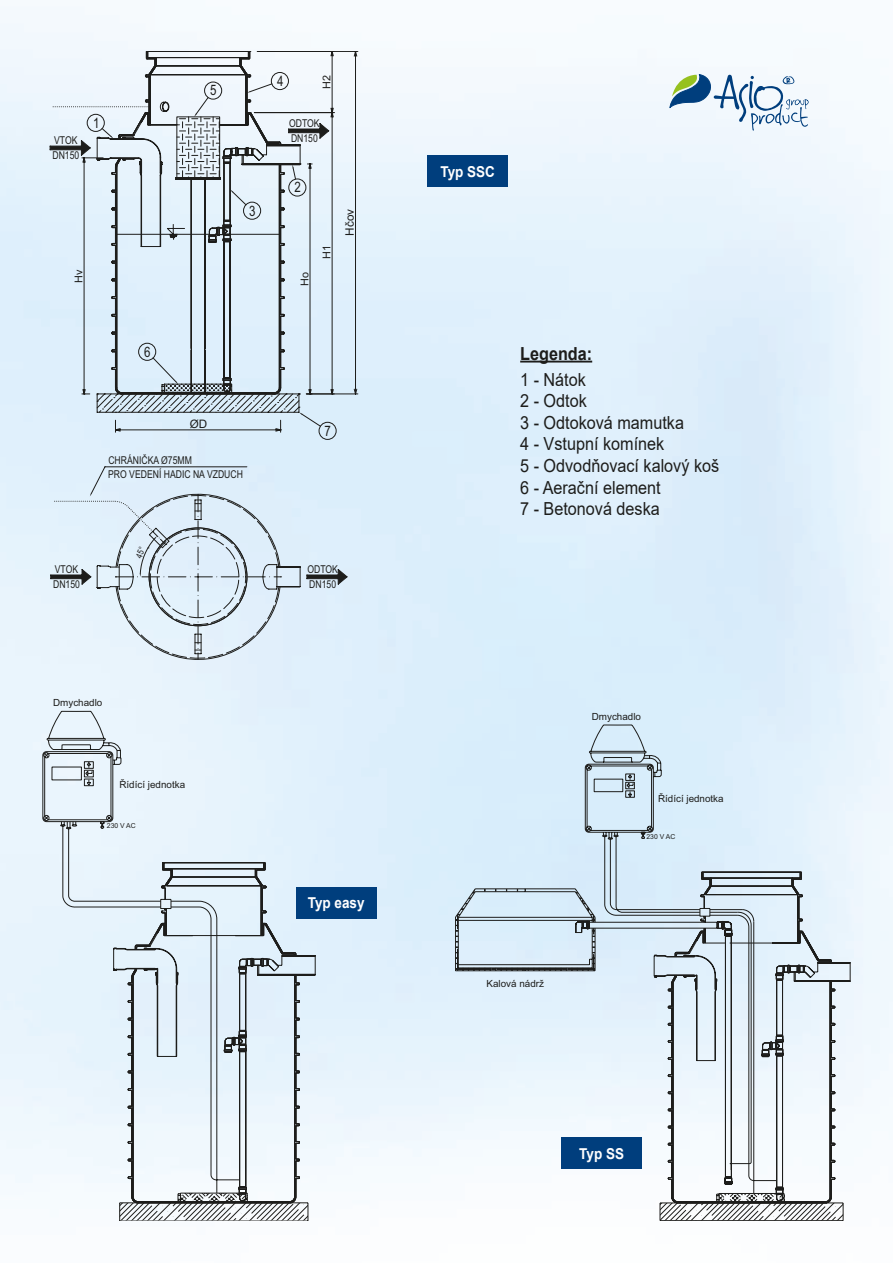
<style>
.page{position:relative;width:893px;height:1263px;background:#fff}
.page>*{position:absolute;margin:0;border:0;box-sizing:border-box;transform-origin:0 0}
.t1{font:18px/21.6px "Arial";color:#1d1d1b;scale:.9 1}
.t2{font:700 18px "Arial";color:#1d1d1b;scale:.9 1}
.t3{font:700 15px "Arial";color:#fff;scale:.9 1}
.t4{font:14.4px "Arial";color:#1d1d1b;scale:.8 1}
.t5{font:11.7px "Arial";color:#1d1d1b}
.t6{font:10.8px/14.1px "Arial";color:#1d1d1b;scale:.8 1}
.t7{font:10.8px "Arial";color:#1d1d1b}
.t8{font:9.9px "Arial";color:#1d1d1b}
.t9{font:6.9px "Arial";color:#1d1d1b}
</style>
<div class="page">
<img style="left:0;top:7px;width:893px;height:1214px">
<svg style="left:306px;top:569px;width:42px;height:16px"></svg>
<div style="left:97px;top:427px;width:204px;height:162px;background:#deeefb"></div>
<svg style="left:116px;top:427px;width:221px;height:13px;background:#cddde9"></svg>
<svg style="left:50px;top:51px;width:308px;height:376px;background:#d0dce5"></svg>
<hr style="left:120px;top:1221px;width:188px;height:1px;background:#1d1d1b">
<svg style="left:113px;top:947px;width:203px;height:273px"></svg>
<svg style="left:43px;top:751px;width:257px;height:452px"></svg>
<svg style="left:44px;top:710px;width:196px;height:484px;background:#dee9f0"></svg>
<hr style="left:660px;top:1220px;width:183px;height:1px;background:#1d1d1b">
<div style="left:455px;top:724px;width:322px;height:153px;background:#d8edfb"></div>
<svg style="left:455px;top:877px;width:396px;height:343px"></svg>
<svg style="left:670px;top:74px;width:139px;height:57px"></svg>
<hr style="left:520px;top:361px;width:72px;height:1px;background:#1d1d1b">
<div style="left:427px;top:155px;width:81px;height:32px;background:#003e7d"></div>
<div style="left:296px;top:887px;width:81px;height:31px;background:#003e7d"></div>
<div style="left:561px;top:1137px;width:81px;height:32px;background:#003e7d"></div>
<svg style="left:50px;top:466px;width:232px;height:194px;background:#d5e3ed"></svg>
<p class="t4" style="left:93px;top:113px;width:9px">1</p>
<p class="t4" style="left:210px;top:80px;width:9px">5</p>
<p class="t4" style="left:277px;top:71px;width:9px">4</p>
<p class="t7" style="left:319px;top:89px;width:15px;rotate:-90deg">H2</p>
<p class="t6" style="left:289px;top:116px;width:40px">ODTOK</p>
<p class="t6" style="left:54px;top:133px;width:31px">VTOK</p>
<p class="t6" style="left:291px;top:131px;width:35px">DN150</p>
<p class="t6" style="left:52px;top:148px;width:35px">DN150</p>
<p class="t4" style="left:249px;top:201px;width:9px">3</p>
<p class="t4" style="left:294px;top:177px;width:9px">2</p>
<p class="t7" style="left:71px;top:282px;width:15px;rotate:-90deg">Hv</p>
<p class="t7" style="left:297px;top:286px;width:15px;rotate:-90deg">Ho</p>
<p class="t7" style="left:319px;top:259px;width:15px;rotate:-90deg">H1</p>
<p class="t5" style="left:342px;top:236px;width:28px;rotate:-90deg">Hčov</p>
<p class="t4" style="left:144px;top:342px;width:9px">6</p>
<p class="t5" style="left:190px;top:416px;width:19px">ØD</p>
<p class="t6" style="left:108px;top:453px;width:170px">CHRÁNIČKA Ø75MM<br>PRO VEDENÍ HADIC NA VZDUCH</p>
<p class="t4" style="left:325px;top:421px;width:9px">7</p>
<p class="t6" style="left:55px;top:562px;width:31px">VTOK</p>
<p class="t6" style="left:53px;top:577px;width:35px">DN150</p>
<p class="t8" style="left:53px;top:695px;width:51px">Dmychadlo</p>
<p class="t8" style="left:119px;top:778px;width:67px">Řídící jednotka</p>
<p class="t9" style="left:107px;top:821px;width:30px">230 V AC</p>
<p class="t6" style="left:307px;top:562px;width:40px">ODTOK</p>
<p class="t6" style="left:309px;top:577px;width:35px">DN150</p>
<p class="t3" style="left:308px;top:892px;width:65px">Typ easy</p>
<p class="t3" style="left:440px;top:161px;width:62px">Typ SSC</p>
<p class="t2" style="left:520px;top:341px;width:82px">Legenda:</p>
<p class="t1" style="left:520px;top:368px;width:223px">1 - Nátok<br>2 - Odtok<br>3 - Odtoková mamutka<br>4 - Vstupní komínek<br>5 - Odvodňovací kalový koš<br>6 - Aerační element<br>7 - Betonová deska</p>
<p class="t8" style="left:592px;top:709px;width:51px">Dmychadlo</p>
<p class="t8" style="left:658px;top:792px;width:67px">Řídící jednotka</p>
<p class="t9" style="left:646px;top:832px;width:30px">230 V AC</p>
<p class="t8" style="left:487px;top:977px;width:59px">Kalová nádrž</p>
<p class="t3" style="left:579px;top:1143px;width:51px">Typ SS</p>
</div>
